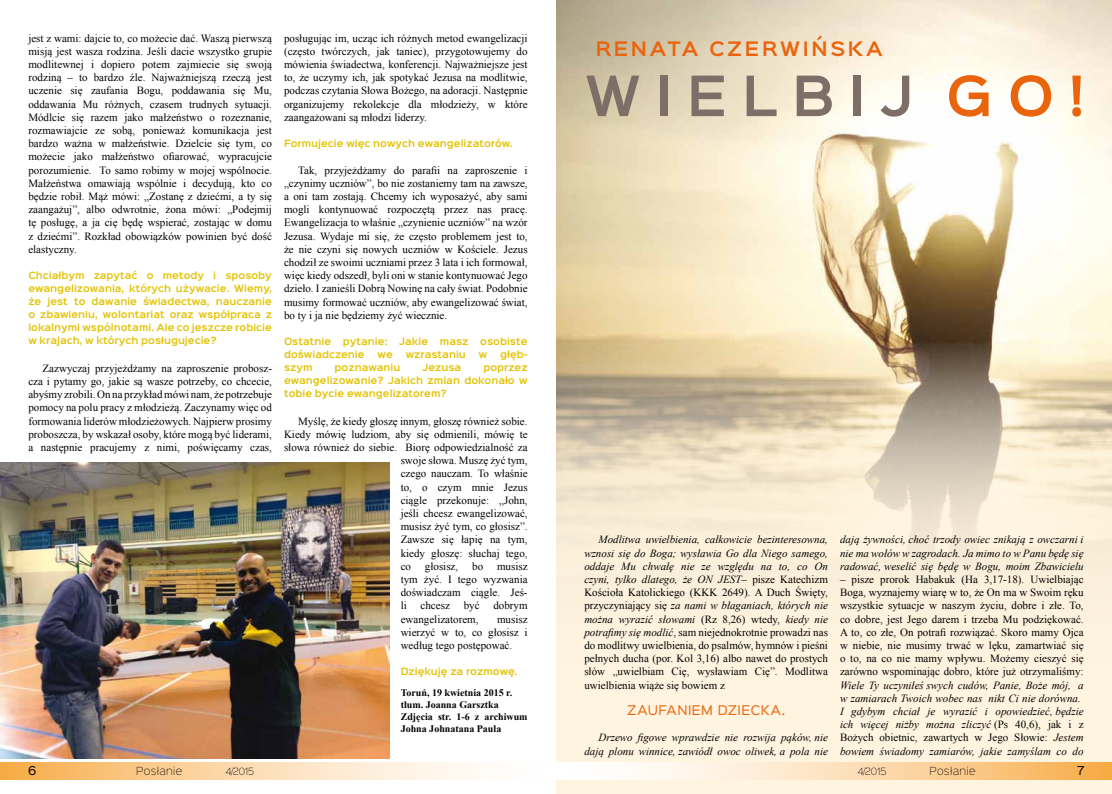
<style>
.page{position:relative;width:1112px;height:794px;background:#fff}
.page>*{position:absolute;margin:0;border:0;box-sizing:border-box;transform-origin:0 0}
.t1{font:600 50px "Sinkin Sans 600";letter-spacing:.295em;color:#7e6e68}
.t2{font:600 18px "Sinkin Sans 600";letter-spacing:.15em;color:#ea640d}
.t3{font:12px "Sinkin Sans 400";color:#ea640d}
.t4{font:11px/13.2px "Times New Roman";color:#000;text-align:justify}
.t5{font:italic 11px/13.2px "Times New Roman";color:#000;text-align:right}
.t6{font:11px "Sinkin Sans 400";color:#000}
.t7{font:700 10px/12px "Times New Roman";color:#000}
.t8{font:10px "Sinkin Sans 200 X Light";letter-spacing:.03em;color:#000}
.t9{font:600 9px/13px "Sinkin Sans 600";color:#e3c200;text-align:justify}
.t10{font:9px "Sinkin Sans 200 X Light";color:#000}
.s1{color:#ea640d}
.s2{font-style:italic}
.s3{font-style:normal}
</style>
<div class="page">
<img style="left:556px;top:0;width:555px;height:342px">
<svg style="left:556px;top:342px;width:555px;height:452px;background:#efe3cc"></svg>
<img style="left:0;top:463px;width:389px;height:296px">
<svg style="left:0;top:762px;width:477px;height:17px;background:#fbd7a9"></svg>
<svg style="left:556px;top:763px;width:555px;height:17px"></svg>
<p class="t4" style="left:28px;top:31px;width:245px">jest z wami: dajcie to, co możecie dać. Waszą pierwszą misją jest wasza rodzina. Jeśli dacie wszystko grupie modlitewnej i dopiero potem zajmiecie się swoją rodziną – to bardzo źle. Najważniejszą rzeczą jest uczenie się zaufania Bogu, poddawania się Mu, oddawania Mu różnych, czasem trudnych sytuacji.<br>Módlcie się razem jako małżeństwo o rozeznanie, rozmawiajcie ze sobą, ponieważ komunikacja jest bardzo ważna w małżeństwie. Dzielcie się tym, co możecie jako małżeństwo ofiarować, wypracujcie porozumienie. To samo robimy w mojej wspólnocie.<br>Małżeństwa omawiają wspólnie i decydują, kto co będzie robił. Mąż mówi: „Zostanę z dziećmi, a ty się zaangażuj”, albo odwrotnie, żona mówi: „Podejmij tę posługę, a ja cię będę wspierać, zostając w domu z dziećmi”. Rozkład obowiązków powinien być dość elastyczny.</p>
<p class="t9" style="left:28px;top:268px;width:245px">Chciałbym zapytać o metody i sposoby ewangelizowania, których używacie. Wiemy, że jest to dawanie świadectwa, nauczanie o zbawieniu, wolontariat oraz współpraca z lokalnymi wspólnotami. Ale co jeszcze robicie w krajach, w których posługujecie?</p>
<p class="t4" style="left:28px;top:361px;width:245px;text-indent:14px">Zazwyczaj przyjeżdżamy na zaproszenie probosz&shy;cza i pytamy go, jakie są wasze potrzeby, co chcecie, abyśmy zrobili. On na przykład mówi nam, że potrzebuje pomocy na polu pracy z młodzieżą. Zaczynamy więc od formowania liderów młodzieżowych. Najpierw prosimy proboszcza, by wskazał osoby, które mogą być liderami, a następnie pracujemy z nimi, poświęcamy czas,</p>
<p class="t4" style="left:284px;top:31px;width:245px">posługując im, ucząc ich różnych metod ewangelizacji (często twórczych, jak taniec), przygotowujemy do mówienia świadectwa, konferencji. Najważniejsze jest to, że uczymy ich, jak spotykać Jezusa na modlitwie, podczas czytania Słowa Bożego, na adoracji. Następnie organizujemy rekolekcje dla młodzieży, w które zaangażowani są młodzi liderzy.</p>
<p class="t9" style="left:284px;top:136px;width:230px">Formujecie więc nowych ewangelizatorów.</p>
<p class="t4" style="left:284px;top:163px;width:245px;text-indent:14px">Tak, przyjeżdżamy do parafii na zaproszenie i „czynimy uczniów”, bo nie zostaniemy tam na zawsze, a oni tam zostają. Chcemy ich wyposażyć, aby sami mogli kontynuować rozpoczętą przez nas pracę.<br>Ewangelizacja to właśnie „czynienie uczniów” na wzór Jezusa. Wydaje mi się, że często problemem jest to, że nie czyni się nowych uczniów w Kościele. Jezus chodził ze swoimi uczniami przez 3 lata i ich formował, więc kiedy odszedł, byli oni w stanie kontynuować Jego dzieło. I zanieśli Dobrą Nowinę na cały świat. Podobnie musimy formować uczniów, aby ewangelizować świat, bo ty i ja nie będziemy żyć wiecznie.</p>
<p class="t9" style="left:284px;top:334px;width:49px">Ostatnie</p>
<p class="t9" style="left:343px;top:334px;width:46px">pytanie:</p>
<p class="t9" style="left:399px;top:334px;width:30px">Jakie</p>
<p class="t9" style="left:440px;top:334px;width:30px">masz</p>
<p class="t9" style="left:480px;top:334px;width:49px">osobiste</p>
<p class="t9" style="left:284px;top:347px;width:82px">doświadczenie</p>
<p class="t9" style="left:377px;top:347px;width:17px">we</p>
<p class="t9" style="left:405px;top:347px;width:62px">wzrastaniu</p>
<p class="t9" style="left:478px;top:347px;width:10px">w</p>
<p class="t9" style="left:500px;top:347px;width:29px">głęb-</p>
<p class="t9" style="left:284px;top:360px;width:30px">szym</p>
<p class="t9" style="left:334px;top:360px;width:67px">poznawaniu</p>
<p class="t9" style="left:422px;top:360px;width:40px">Jezusa</p>
<p class="t9" style="left:284px;top:360px;width:245px;text-indent:199px">poprzez ewangelizowanie? Jakich zmian dokonało w tobie bycie ewangelizatorem?</p>
<p class="t4" style="left:298px;top:414px;width:231px">Myślę, że kiedy głoszę innym, głoszę również sobie.</p>
<p class="t4" style="left:284px;top:427px;width:245px">Kiedy mówię ludziom, aby się odmienili, mówię te</p>
<p class="t4" style="left:284px;top:440px;width:245px">słowa również do siebie. Biorę odpowiedzialność za</p>
<p class="t4" style="left:400px;top:453px;width:128px">swoje słowa. Muszę żyć tym,</p>
<p class="t4" style="left:400px;top:467px;width:128px">czego nauczam. To właśnie</p>
<p class="t4" style="left:400px;top:480px;width:128px">to, o czym mnie Jezus</p>
<p class="t4" style="left:400px;top:493px;width:128px">ciągle przekonuje: „John,</p>
<p class="t4" style="left:400px;top:506px;width:128px">jeśli chcesz ewangelizować,</p>
<p class="t4" style="left:400px;top:519px;width:128px">musisz żyć tym, co głosisz”.</p>
<p class="t4" style="left:400px;top:533px;width:128px">Zawsze się łapię na tym,</p>
<p class="t4" style="left:400px;top:546px;width:128px">kiedy głoszę: słuchaj tego,</p>
<p class="t4" style="left:400px;top:559px;width:12px">co</p>
<p class="t4" style="left:425px;top:559px;width:35px">głosisz,</p>
<p class="t4" style="left:472px;top:559px;width:12px">bo</p>
<p class="t4" style="left:400px;top:559px;width:128px;text-indent:96px">musisz tym żyć. I tego wyzwania doświadczam ciągle. Jeś&shy;li</p>
<p class="t4" style="left:420px;top:599px;width:31px">chcesz</p>
<p class="t4" style="left:463px;top:599px;width:17px">być</p>
<p class="t4" style="left:493px;top:599px;width:36px">dobrym</p>
<p class="t4" style="left:400px;top:612px;width:79px">ewangelizatorem,</p>
<p class="t4" style="left:400px;top:612px;width:128px;text-indent:96px">musisz wierzyć w to, co głosisz i według tego postępować.</p>
<p class="t9" style="left:400px;top:664px;width:118px">Dziękuję za rozmowę.</p>
<p class="t7" style="left:400px;top:686px;width:128px">Toruń, 19 kwietnia 2015 r. tłum. Joanna Garsztka<br>Zdjęcia str. 1-6 z archiwum<br>Johna Johnatana Paula</p>
<h2 class="t2" style="left:595px;top:33px;width:36px">Renata</h2>
<h2 class="t2" style="left:709px;top:33px;width:52px">Czerwi</h2>
<h2 class="t2" style="left:811px;top:33px;width:54px">ńska</h2>
<h1 class="t1" style="left:585px;top:52px;width:500px">WIELBIJ <span class="s1">GO!</span></h1>
<p class="t4" style="left:584px;top:533px;width:245px;text-indent:14px"><span class="s2">Modlitwa uwielbienia, całkowicie bezinteresowna, wznosi się do Boga; wysławia Go dla Niego samego, oddaje Mu chwałę nie ze względu na to, co On czyni, tylko dlatego, że ON JEST</span>– pisze Katechizm Kościoła Katolickiego (KKK 2649). A Duch Święty, przyczyniający się <span class="s2">za nami w błaganiach, których nie można wyrazić słowami</span> (Rz 8,26) wtedy, <span class="s2">kiedy nie potrafimy się modlić</span>, sam niejednokrotnie prowadzi nas do modlitwy uwielbienia, do psalmów, hymnów i pieśni pełnych ducha (por. Kol 3,16) albo nawet do prostych słów „uwielbiam Cię, wysławiam Cię”. Modlitwa uwielbienia wiąże się bowiem z</p>
<p class="t3" style="left:627px;top:700px;width:11px">ZAUFANIEM</p>
<p class="t3" style="left:717px;top:700px;width:10px">DZIECKA</p>
<p class="t3" style="left:781px;top:700px;width:5px">.</p>
<p class="t5" style="left:584px;top:731px;width:245px">Drzewo figowe wprawdzie nie rozwija pąków, nie dają plonu winnice, zawiódł owoc oliwek, a pola nie</p>
<p class="t5" style="left:839px;top:533px;width:245px;text-align:justify">dają żywności, choć trzody owiec znikają z owczarni i nie ma wołów w zagrodach. Ja mimo to w Panu będę się radować, weselić się będę w Bogu, moim Zbawicielu</p>
<p class="t4" style="left:839px;top:572px;width:245px">– pisze prorok Habakuk (Ha 3,17-18). Uwielbiając Boga, wyznajemy wiarę w to, że On ma w Swoim ręku wszystkie sytuacje w naszym życiu, dobre i złe. To, co dobre, jest Jego darem i trzeba Mu podziękować.<br>A to, co złe, On potrafi rozwiązać. Skoro mamy Ojca w niebie, nie musimy trwać w lęku, zamartwiać się o to, na co nie mamy wpływu. Możemy cieszyć się zarówno wspominając dobro, które już otrzymaliśmy:</p>
<p class="t5" style="left:839px;top:678px;width:245px;text-align:left">Wiele Ty uczyniłeś swych cudów, Panie, Boże mój, a w zamiarach Twoich wobec nas nikt Ci nie dorówna.<br>I gdybym chciał je wyrazić i opowiedzieć, będzie ich więcej niżby można zliczyć <span class="s3">(Ps 40,6), jak i z Bożych obietnic, zawartych w Jego Słowie:</span> Jestem bowiem świadomy zamiarów, jakie zamyślam co do</p>
<p class="t6" style="left:28px;top:761px;width:10px">6</p>
<p class="t8" style="left:136px;top:763px;width:48px">Posłanie</p>
<p class="t10" style="left:225px;top:764px;width:30px">4/2015</p>
<p class="t10" style="left:857px;top:764px;width:30px">4/2015</p>
<p class="t8" style="left:929px;top:763px;width:48px">Posłanie</p>
<p class="t6" style="left:1076px;top:761px;width:9px">7</p>
</div>
